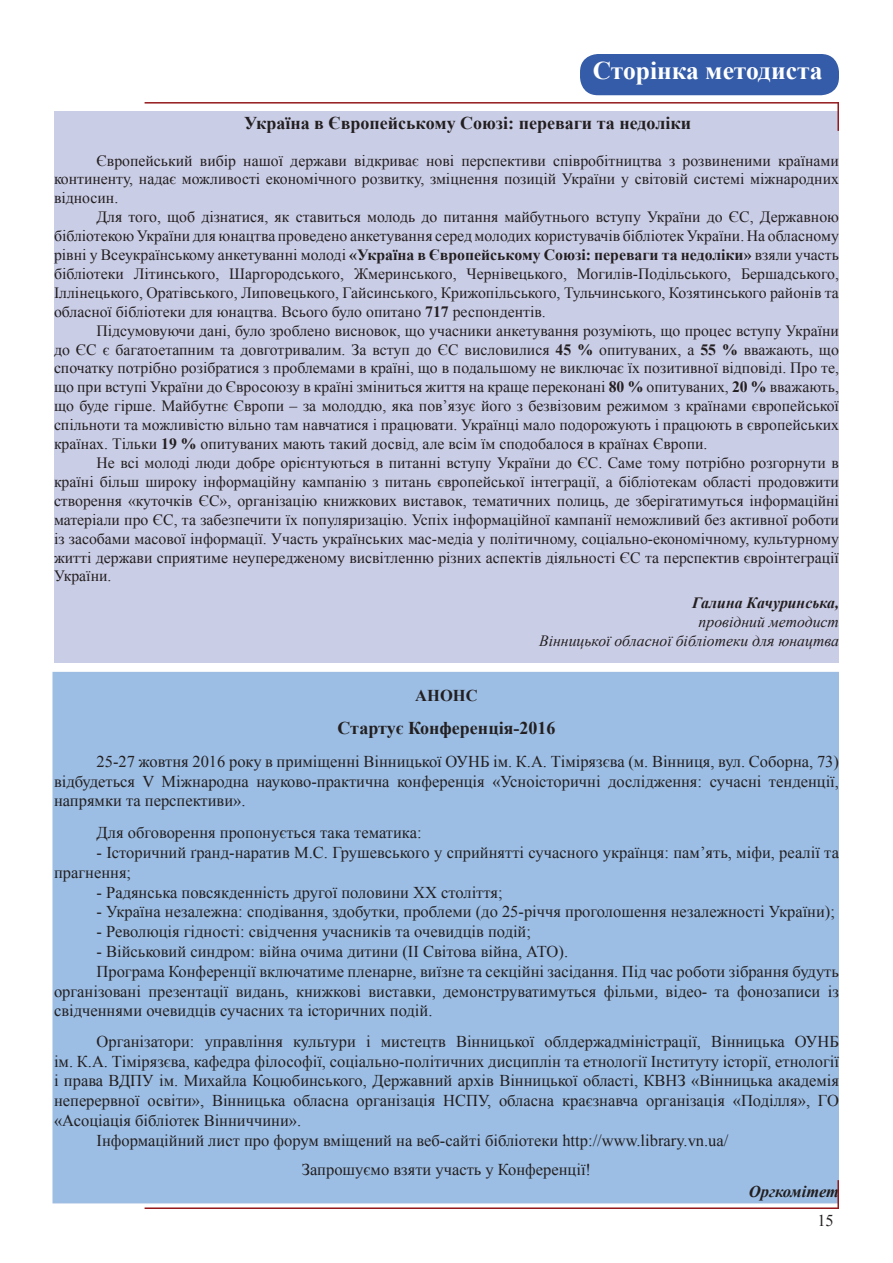
<style>
.page{position:relative;width:893px;height:1263px;background:#fff}
.page>*{position:absolute;margin:0;border:0;box-sizing:border-box;transform-origin:0 0}
.t1{font:700 25.5px "Times New Roman";color:#fff}
.t2{font:700 18px "Times New Roman";color:#231f20}
.t3{font:16.5px/19.8px "Times New Roman";color:#231f20;text-align:justify}
.t4{font:italic 700 16.5px "Times New Roman";color:#231f20}
.t5{font:700 16.5px "Times New Roman";color:#231f20}
.t6{font:15.75px/18.9px "Times New Roman";color:#231f20;text-align:justify}
.t7{font:italic 15.75px/18.9px "Times New Roman";color:#231f20;text-align:right}
.t8{font:italic 700 15.75px "Times New Roman";color:#231f20}
.s1{font-weight:700}
</style>
<div class="page">
<div style="left:52px;top:672px;width:787px;height:531px;background:#9cbee4"></div>
<div style="left:54px;top:111px;width:785px;height:552px;background:#cacde6"></div>
<hr style="left:145px;top:102px;width:694px;height:2px;background:#95191d">
<hr style="left:837px;top:102px;width:2px;height:29px;background:#95191d">
<hr style="left:145px;top:1207px;width:694px;height:2px;background:#95191d">
<hr style="left:837px;top:1180px;width:2px;height:29px;background:#95191d">
<div style="left:580px;top:54px;width:259px;height:41px;background:#355ca9;border-radius:18px"></div>
<h1 class="t1" style="left:593px;top:53px;width:231px">Сторінка методиста</h1>
<p class="t2" style="left:244px;top:110px;width:448px">Україна в Європейському Союзі: переваги та недоліки</p>
<p class="t6" style="left:54px;top:151px;width:786px;text-indent:43px">Європейський вибір нашої держави відкриває нові перспективи співробітництва з розвиненими країнами континенту, надає можливості економічного розвитку, зміцнення позицій України у світовій системі міжнародних відносин.</p>
<p class="t6" style="left:54px;top:207px;width:786px;text-indent:43px">Для того, щоб дізнатися, як ставиться молодь до питання майбутнього вступу України до ЄС, Державною бібліотекою України для юнацтва проведено анкетування серед молодих користувачів бібліотек України. На обласному рівні у Всеукраїнському анкетуванні молоді <span class="s1">«Україна в Європейському Союзі: переваги та недоліки»</span> взяли участь бібліотеки Літинського, Шаргородського, Жмеринського, Чернівецького, Могилів-Подільського, Бершадського, Іллінецького, Оратівського, Липовецького, Гайсинського, Крижопільського, Тульчинського, Козятинського районів та обласної бібліотеки для юнацтва. Всього було опитано <span class="s1">717</span> респондентів.</p>
<p class="t6" style="left:54px;top:321px;width:786px;text-indent:43px">Підсумовуючи дані, було зроблено висновок, що учасники анкетування розуміють, що процес вступу України до ЄС є багатоетапним та довготривалим. За вступ до ЄС висловилися <span class="s1">45 %</span> опитуваних, а <span class="s1">55 %</span> вважають, що спочатку потрібно розібратися з проблемами в країні, що в подальшому не виключає їх позитивної відповіді. Про те, що при вступі України до Євросоюзу в країні зміниться життя на краще переконані <span class="s1">80 %</span> опитуваних, <span class="s1">20 %</span> вважають, що буде гірше. Майбутнє Європи – за молоддю, яка пов’язує його з безвізовим режимом з країнами європейської спільноти та можливістю вільно там навчатися і працювати. Українці мало подорожують і працюють в європейських країнах. Тільки <span class="s1">19 %</span> опитуваних мають такий досвід, але всім їм сподобалося в країнах Європи.</p>
<p class="t6" style="left:54px;top:453px;width:786px;text-indent:43px">Не всі молоді люди добре орієнтуються в питанні вступу України до ЄС. Саме тому потрібно розгорнути в країні більш широку інформаційну кампанію з питань європейської інтеграції, а бібліотекам області продовжити створення «куточків ЄС», організацію книжкових виставок, тематичних полиць, де зберігатимуться інформаційні матеріали про ЄС, та забезпечити їх популяризацію. Успіх інформаційної кампанії неможливий без активної роботи із засобами масової інформації. Участь українських мас-медіа у політичному, соціально-економічному, культурному житті держави сприятиме неупередженому висвітленню різних аспектів діяльності ЄС та перспектив євроінтеграції України.</p>
<p class="t8" style="left:692px;top:591px;width:148px">Галина Качуринська,</p>
<p class="t7" style="left:539px;top:612px;width:301px">провідний методист<br>Вінницької обласної бібліотеки для юнацтва</p>
<p class="t5" style="left:415px;top:684px;width:64px">АНОНС</p>
<p class="t2" style="left:337px;top:715px;width:219px">Стартує Конференція-2016</p>
<p class="t3" style="left:54px;top:751px;width:786px;text-indent:43px">25-27 жовтня 2016 року в приміщенні Вінницької ОУНБ ім. К.А. Тімірязєва (м. Вінниця, вул. Соборна, 73) відбудеться V Міжнародна науково-практична конференція «Усноісторичні дослідження: сучасні тенденції, напрямки та перспективи».</p>
<p class="t3" style="left:97px;top:822px;width:327px">Для обговорення пропонується така тематика:</p>
<p class="t3" style="left:54px;top:842px;width:786px;text-indent:43px">- Історичний ґранд-наратив М.С. Грушевського у сприйнятті сучасного українця: пам’ять, міфи, реалії та прагнення;</p>
<p class="t3" style="left:97px;top:882px;width:408px">- Радянська повсякденність другої половини ХХ століття;</p>
<p class="t3" style="left:97px;top:902px;width:740px">- Україна незалежна: сподівання, здобутки, проблеми (до 25-річчя проголошення незалежності України);</p>
<p class="t3" style="left:97px;top:921px;width:436px">- Революція гідності: свідчення учасників та очевидців подій;</p>
<p class="t3" style="left:97px;top:941px;width:473px">- Військовий синдром: війна очима дитини (ІІ Світова війна, АТО).</p>
<p class="t3" style="left:97px;top:961px;width:744px">Програма Конференції включатиме пленарне, виїзне та секційні засідання. Під час роботи зібрання будуть</p>
<p class="t3" style="left:54px;top:981px;width:786px">організовані презентації видань, книжкові виставки, демонструватимуться фільми, відео- та фонозаписи із</p>
<p class="t3" style="left:54px;top:1001px;width:380px">свідченнями очевидців сучасних та історичних подій.</p>
<p class="t3" style="left:97px;top:1031px;width:744px">Організатори: управління культури і мистецтв Вінницької облдержадміністрації, Вінницька ОУНБ</p>
<p class="t3" style="left:54px;top:1051px;width:786px">ім. К.А. Тімірязєва, кафедра філософії, соціально-політичних дисциплін та етнології Інституту історії, етнології</p>
<p class="t3" style="left:54px;top:1071px;width:786px">і права ВДПУ ім. Михайла Коцюбинського, Державний архів Вінницької області, КВНЗ «Вінницька академія</p>
<p class="t3" style="left:54px;top:1090px;width:786px">неперервної освіти», Вінницька обласна організація НСПУ, обласна краєзнавча організація «Поділля», ГО</p>
<p class="t3" style="left:54px;top:1110px;width:249px">«Асоціація бібліотек Вінниччини».</p>
<p class="t3" style="left:97px;top:1130px;width:633px">Інформаційний лист про форум вміщений на веб-сайті бібліотеки http://www.library.vn.ua/</p>
<p class="t3" style="left:302px;top:1159px;width:291px">Запрошуємо взяти участь у Конференції!</p>
<p class="t4" style="left:749px;top:1180px;width:92px">Оргкомітет</p>
<p class="t3" style="left:817px;top:1210px;width:18px">15</p>
</div>
